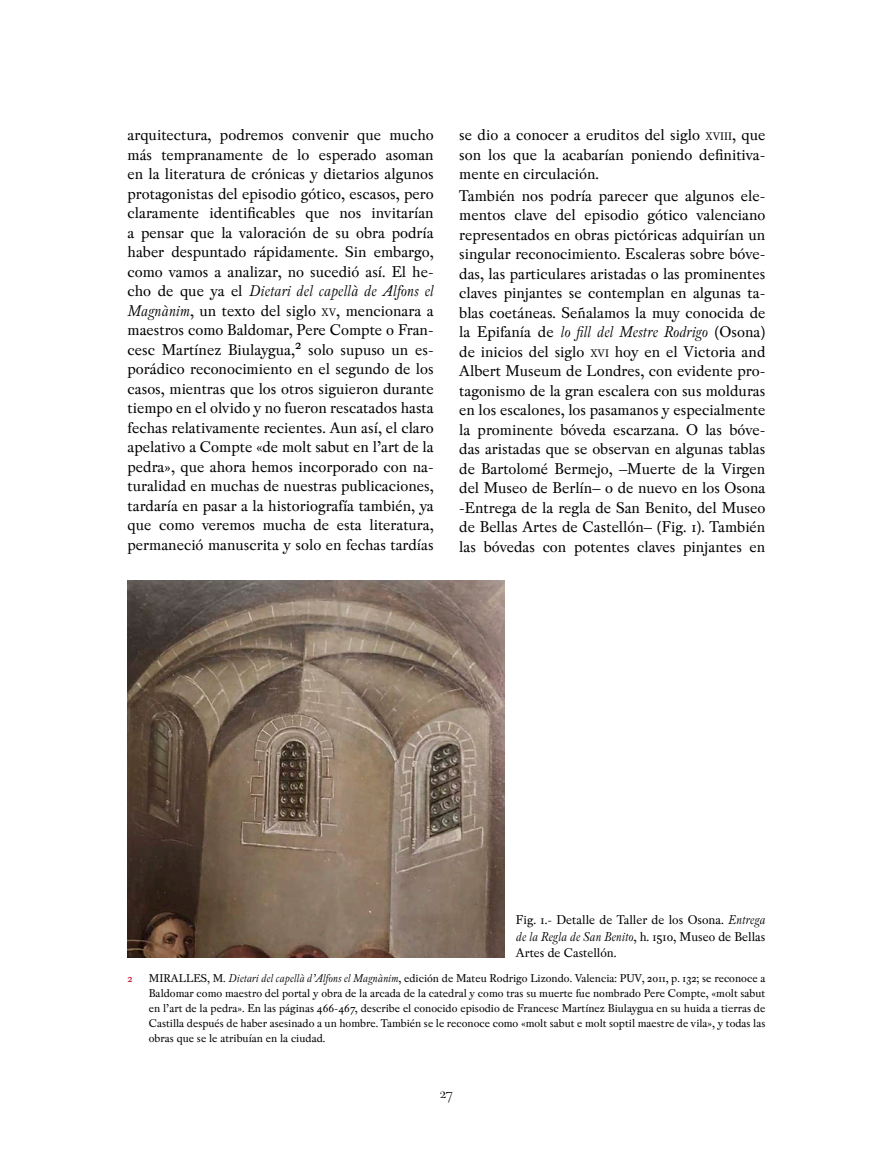
<style>
.page{position:relative;width:893px;height:1170px;background:#fff}
.page>*{position:absolute;margin:0;border:0;box-sizing:border-box;transform-origin:0 0}
.t1{font:18px "Peleguer";color:#000}
.t2{font:16.5px/19.5px "Pradell";color:#000;text-align:justify}
.t3{font:13.5px/16.5px "Pradell";color:#000;text-align:justify}
.t4{font:12px/15px "Pradell";color:#000;text-align:justify}
.t5{font:12px "Pradell";color:#c4112f}
.s1{font-style:italic}
.s2{font-size:11.55px}
</style>
<div class="page">
<img style="left:128px;top:580px;width:376px;height:376px">
<p class="t2" style="left:128px;top:125px;width:308px">arquitectura, podremos convenir que mucho más tempranamente de lo esperado asoman en la literatura de crónicas y dietarios algunos protagonistas del episodio gótico, escasos, pero claramente identificables que nos invitarían a pensar que la valoración de su obra podría haber despuntado rápidamente. Sin embargo, como vamos a analizar, no sucedió así. El he&shy;cho de que ya el <span class="s1">Dietari del capellà de Alfons el Magnànim</span>, un texto del siglo <span class="s2">XV</span>, mencionara a maestros como Baldomar, Pere Compte o Fran&shy;cesc Martínez Biulaygua,<sup>2</sup> solo supuso un es&shy;porádico reconocimiento en el segundo de los casos, mientras que los otros siguieron durante tiempo en el olvido y no fueron rescatados hasta fechas relativamente recientes. Aun así, el claro apelativo a Compte «de molt sabut en l’art de la pedra», que ahora hemos incorporado con na&shy;turalidad en muchas de nuestras publicaciones, tardaría en pasar a la historiografía también, ya que como veremos mucha de esta literatura, permaneció manuscrita y solo en fechas tardías</p>
<p class="t2" style="left:459px;top:125px;width:308px">se dio a conocer a eruditos del siglo <span class="s2">XVIII</span>, que son los que la acabarían poniendo definitiva&shy;mente en circulación.</p>
<p class="t2" style="left:459px;top:186px;width:308px">También nos podría parecer que algunos ele&shy;mentos clave del episodio gótico valenciano representados en obras pictóricas adquirían un singular reconocimiento. Escaleras sobre bóve&shy;das, las particulares aristadas o las prominentes claves pinjantes se contemplan en algunas ta&shy;blas coetáneas. Señalamos la muy conocida de la Epifanía de <span class="s1">lo fill del Mestre Rodrigo</span> (Osona) de inicios del siglo <span class="s2">XVI</span> hoy en el Victoria and Albert Museum de Londres, con evidente pro&shy;tagonismo de la gran escalera con sus molduras en los escalones, los pasamanos y especialmente la prominente bóveda escarzana. O las bóve&shy;das aristadas que se observan en algunas tablas de Bartolomé Bermejo, –Muerte de la Virgen del Museo de Berlín– o de nuevo en los Osona -Entrega de la regla de San Benito, del Museo de Bellas Artes de Castellón– (Fig. 1). También las bóvedas con potentes claves pinjantes en</p>
<p class="t3" style="left:516px;top:911px;width:251px">Fig. 1.- Detalle de Taller de los Osona. <span class="s1">Entrega de la Regla de San Benito</span>, h. 1510, Museo de Bellas Artes de Castellón.</p>
<p class="t5" style="left:128px;top:971px;width:7px">2</p>
<p class="t4" style="left:149px;top:970px;width:618px">MIRALLES, M. <span class="s1">Dietari del capellà d’Alfons el Magnànim</span>, edición de Mateu Rodrigo Lizondo. Valencia: PUV, 2011, p. 132; se reconoce a Baldomar como maestro del portal y obra de la arcada de la catedral y como tras su muerte fue nombrado Pere Compte, «molt sabut en l’art de la pedra». En las páginas 466-467, describe el conocido episodio de Francesc Martínez Biulaygua en su huida a tierras de Castilla después de haber asesinado a un hombre. También se le reconoce como «molt sabut e molt soptil maestre de vila», y todas las obras que se le atribuían en la ciudad.</p>
<p class="t1" style="left:440px;top:1083px;width:14px">27</p>
</div>
